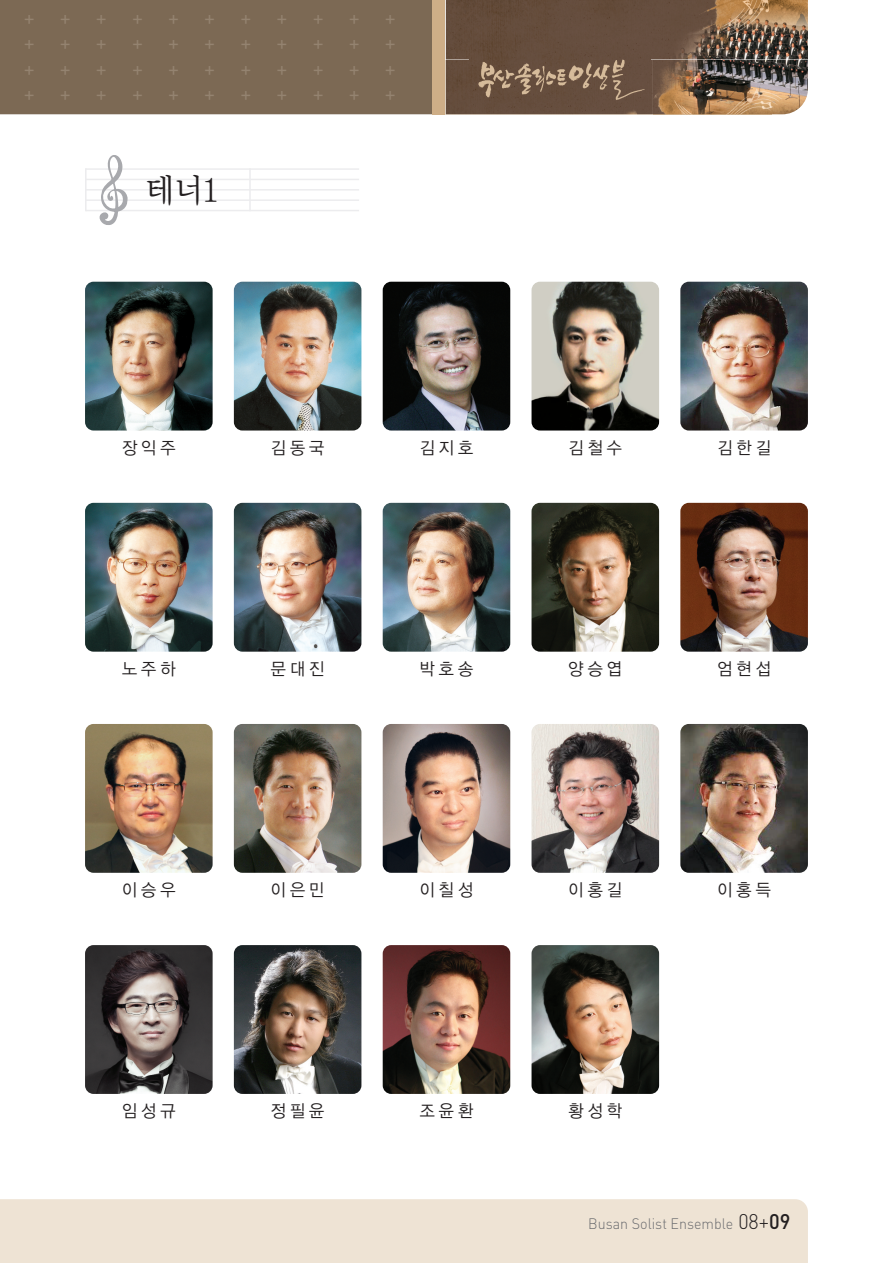
<style>
.page{position:relative;width:893px;height:1263px;background:#fff}
.page>*{position:absolute;margin:0;border:0;box-sizing:border-box;transform-origin:0 0}
.t1{font:33px "Y Mj O13";color:#231f20;scale:.95 1}
.t2{font:21px/25.5px "DIN";color:#948370;text-align:justify}
.t3{font:17.25px "YDVYGO12";letter-spacing:.25em;color:#231f20;scale:.95 1}
.t4{font:300 15px "DIN";color:#6c6d70;scale:.95 1}
.s1{font-size:21px;color:#231f20}
.s2{font-weight:500;font-size:21px;color:#231f20}
</style>
<div class="page">
<div style="left:0;top:1199px;width:808px;height:64px;background:#eee3d4"></div>
<img style="left:85px;top:282px;width:128px;height:148px;border-radius:9px">
<img style="left:234px;top:282px;width:127px;height:148px;border-radius:9px">
<img style="left:383px;top:282px;width:127px;height:148px;border-radius:9px">
<img style="left:531px;top:282px;width:128px;height:148px;border-radius:9px">
<img style="left:680px;top:282px;width:128px;height:148px;border-radius:9px">
<img style="left:85px;top:503px;width:128px;height:149px;border-radius:9px">
<img style="left:234px;top:503px;width:127px;height:149px;border-radius:9px">
<img style="left:383px;top:503px;width:127px;height:149px;border-radius:9px">
<img style="left:531px;top:503px;width:128px;height:149px;border-radius:9px">
<img style="left:680px;top:503px;width:128px;height:149px;border-radius:9px">
<img style="left:85px;top:724px;width:128px;height:149px;border-radius:9px">
<img style="left:234px;top:724px;width:127px;height:149px;border-radius:9px">
<img style="left:383px;top:724px;width:127px;height:149px;border-radius:9px">
<img style="left:531px;top:724px;width:128px;height:149px;border-radius:9px">
<img style="left:680px;top:724px;width:128px;height:149px;border-radius:9px">
<img style="left:85px;top:945px;width:128px;height:149px;border-radius:9px">
<img style="left:234px;top:945px;width:127px;height:149px;border-radius:9px">
<img style="left:383px;top:945px;width:127px;height:149px;border-radius:9px">
<img style="left:531px;top:945px;width:128px;height:149px;border-radius:9px">
<div style="left:0;top:52px;width:433px;height:62px;background:#7c6954"></div>
<div style="left:0;top:0;width:445px;height:52px;background:#7c6954"></div>
<div style="left:433px;top:0;width:339px;height:114px;background:#ceae87"></div>
<img style="left:653px;top:60px;width:155px;height:54px">
<div style="left:446px;top:60px;width:207px;height:54px;background:#654d3d"></div>
<img style="left:446px;top:0;width:362px;height:60px">
<img style="left:469px;top:54px;width:181px;height:52px">
<hr style="left:86px;top:168px;width:273px;height:2px;background:#ececee">
<hr style="left:86px;top:179px;width:273px;height:1px;background:#ececee">
<hr style="left:86px;top:189px;width:273px;height:2px;background:#ececee">
<hr style="left:86px;top:199px;width:273px;height:2px;background:#ececee">
<hr style="left:86px;top:210px;width:273px;height:1px;background:#ececee">
<hr style="left:85px;top:168px;width:2px;height:43px;background:#ececee">
<hr style="left:249px;top:168px;width:2px;height:43px;background:#ececee">
<svg style="left:99px;top:155px;width:29px;height:70px"></svg>
<p class="t2" style="left:24px;top:5px;width:374px">+++++++++++ +++++++++++ +++++++++++ +++++++++++</p>
<h1 class="t1" style="left:145px;top:169px;width:79px">테너1</h1>
<p class="t3" style="left:122px;top:438px;width:58px">장익주</p>
<p class="t3" style="left:271px;top:438px;width:58px">김동국</p>
<p class="t3" style="left:420px;top:438px;width:58px">김지호</p>
<p class="t3" style="left:569px;top:438px;width:58px">김철수</p>
<p class="t3" style="left:717px;top:438px;width:58px">김한길</p>
<p class="t3" style="left:122px;top:659px;width:58px">노주하</p>
<p class="t3" style="left:271px;top:659px;width:58px">문대진</p>
<p class="t3" style="left:420px;top:659px;width:58px">박호송</p>
<p class="t3" style="left:569px;top:659px;width:58px">양승엽</p>
<p class="t3" style="left:717px;top:659px;width:58px">엄현섭</p>
<p class="t3" style="left:122px;top:880px;width:58px">이승우</p>
<p class="t3" style="left:271px;top:880px;width:58px">이은민</p>
<p class="t3" style="left:420px;top:880px;width:58px">이칠성</p>
<p class="t3" style="left:569px;top:880px;width:58px">이홍길</p>
<p class="t3" style="left:717px;top:880px;width:58px">이홍득</p>
<p class="t3" style="left:122px;top:1101px;width:58px">임성규</p>
<p class="t3" style="left:271px;top:1101px;width:58px">정필윤</p>
<p class="t3" style="left:420px;top:1101px;width:58px">조윤환</p>
<p class="t3" style="left:569px;top:1101px;width:58px">황성학</p>
<p class="t4" style="left:588px;top:1215px;width:214px">Busan Solist Ensemble <span class="s1">08+</span><span class="s2">09</span></p>
</div>
